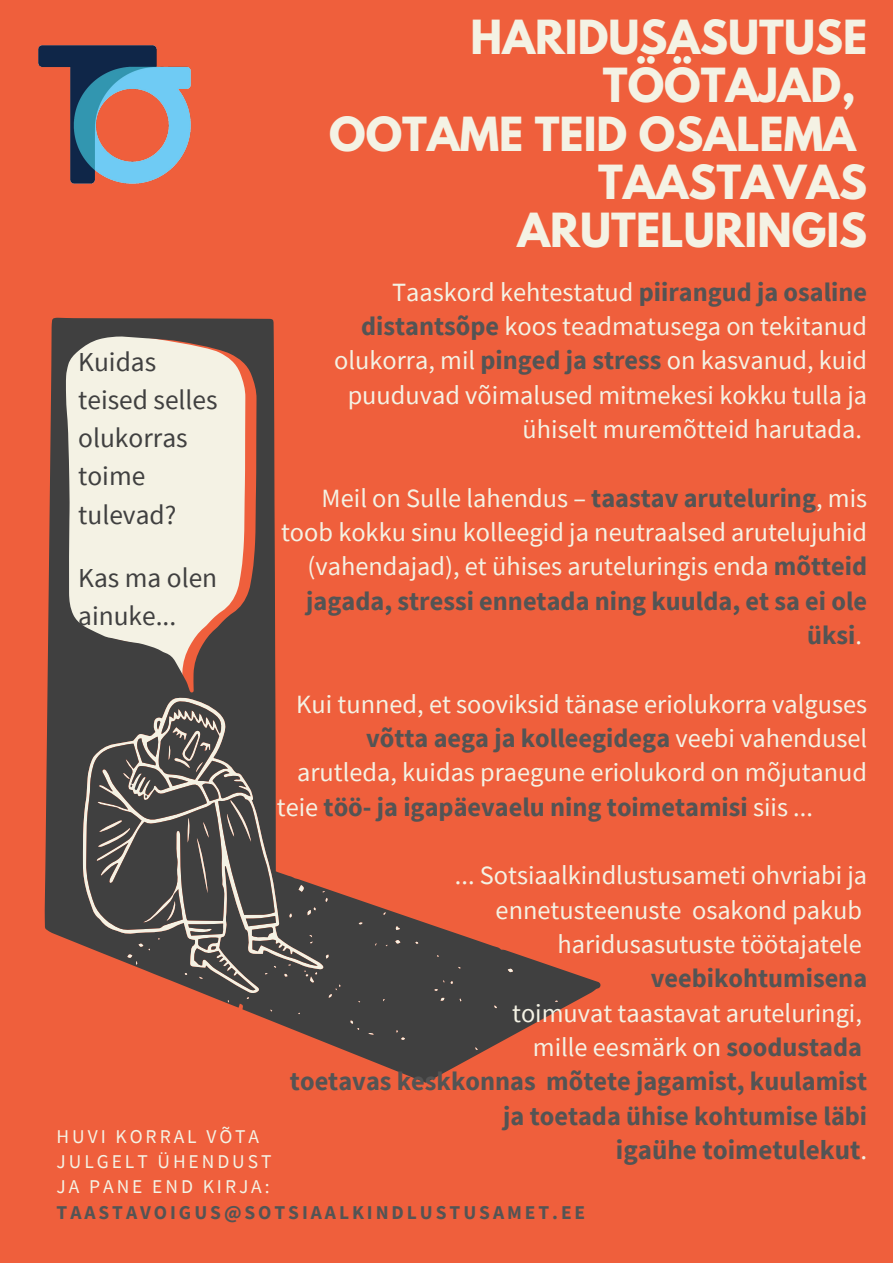
<style>
.page{position:relative;width:893px;height:1263px;background:#ef5f3c}
.page>*{position:absolute;margin:0;border:0;box-sizing:border-box;transform-origin:0 0}
.t1{font:700 41.7px/48.4px "League Spartan";color:#f4f2e4;text-align:right}
.t2{font:27.38px/38.2px "Source Sans Pro";color:#404040}
.t3{font:700 27.08px "Source Sans Pro";color:#545454}
.t4{font:26.33px/34.3px "Source Sans Pro";color:#f4f2e4;text-align:right}
.t5{font:700 26.33px/34.3px "Source Sans Pro";color:#545454;text-align:right}
.t6{font:700 19.5px/25.3px "Source Sans Pro";letter-spacing:.15em;color:#545454}
.t7{font:19.5px "Source Sans Pro";letter-spacing:.15em;color:#f4f2e4}
.s1{font-weight:700;color:#545454}
.s2{font-weight:400;color:#f4f2e4}
</style>
<div class="page">
<svg style="left:45px;top:318px;width:555px;height:765px"></svg>
<svg style="left:83px;top:698px;width:241px;height:295px;fill:#404040"></svg>
<svg style="left:508px;top:968px;width:5px;height:5px"></svg>
<svg style="left:395px;top:939px;width:5px;height:5px"></svg>
<svg style="left:440px;top:998px;width:4px;height:3px"></svg>
<svg style="left:395px;top:926px;width:5px;height:4px"></svg>
<svg style="left:368px;top:1032px;width:6px;height:3px"></svg>
<svg style="left:359px;top:922px;width:4px;height:3px"></svg>
<svg style="left:350px;top:1020px;width:9px;height:10px"></svg>
<svg style="left:396px;top:1030px;width:9px;height:10px"></svg>
<svg style="left:86px;top:701px;width:255px;height:301px"></svg>
<img style="left:38px;top:45px;width:153px;height:139px">
<p class="t2" style="left:78px;top:342px;width:141px">Kuidas teised selles olukorras toime tulevad?</p>
<p class="t2" style="left:78px;top:558px;width:141px">Kas ma olen ainuke...</p>
<p class="t1" style="left:470px;top:18px;width:398px">HARIDUSASUTUSE<br>TÖÖTAJAD,</p>
<p class="t1" style="left:329px;top:115px;width:528px">OOTAME TEID OSALEMA</p>
<p class="t1" style="left:517px;top:163px;width:351px">TAASTAVAS<br>ARUTELURINGIS</p>
<p class="t4" style="left:334px;top:274px;width:534px">Taaskord kehtestatud <span class="s1">piirangud ja osaline distantsõpe</span> koos teadmatusega on tekitanud olukorra, mil <span class="s1">pinged ja stress</span> on kasvanud, kuid puuduvad võimalused mitmekesi kokku tulla ja ühiselt muremõtteid harutada.</p>
<p class="t4" style="left:281px;top:480px;width:587px">Meil on Sulle lahendus – <span class="s1">taastav aruteluring</span>, mis toob kokku sinu kolleegid ja neutraalsed arutelujuhid (vahendajad), et ühises aruteluringis enda <span class="s1">mõtteid jagada, stressi ennetada ning kuulda, et sa ei ole üksi</span>.</p>
<p class="t4" style="left:296px;top:686px;width:572px">Kui tunned, et sooviksid tänase eriolukorra valguses</p>
<p class="t5" style="left:366px;top:720px;width:503px">võtta aega ja kolleegidega <span class="s2">veebi vahendusel</span></p>
<p class="t4" style="left:297px;top:755px;width:571px">arutleda, kuidas praegune eriolukord on mõjutanud</p>
<p class="t5" style="left:277px;top:789px;width:537px"><span class="s2">teie</span> töö- ja igapäevaelu ning toimetamisi <span class="s2">siis ...</span></p>
<p class="t4" style="left:455px;top:858px;width:414px">... Sotsiaalkindlustusameti ohvriabi ja ennetusteenuste osakond pakub</p>
<p class="t4" style="left:557px;top:926px;width:306px">haridusasutuste töötajatele</p>
<p class="t5" style="left:650px;top:961px;width:218px">veebikohtumisena</p>
<p class="t4" style="left:512px;top:995px;width:351px">toimuvat taastavat aruteluringi,</p>
<p class="t4" style="left:533px;top:1029px;width:331px">mille eesmärk on <span class="s1">soodustada</span></p>
<p class="t5" style="left:290px;top:1063px;width:579px">toetavas keskkonnas mõtete jagamist, kuulamist ja toetada ühise kohtumise läbi</p>
<p class="t3" style="left:616px;top:1133px;width:253px">igaühe toimetulekut<span class="s2">.</span></p>
<p class="t7" style="left:57px;top:1123px;width:204px">HUVI KORRAL VÕTA</p>
<p class="t7" style="left:57px;top:1149px;width:216px">JULGELT ÜHENDUST</p>
<p class="t6" style="left:57px;top:1174px;width:530px"><span class="s2">JA PANE END KIRJA:<br></span>TAASTAVOIGUS@SOTSIAALKINDLUSTUSAMET.EE</p>
</div>
